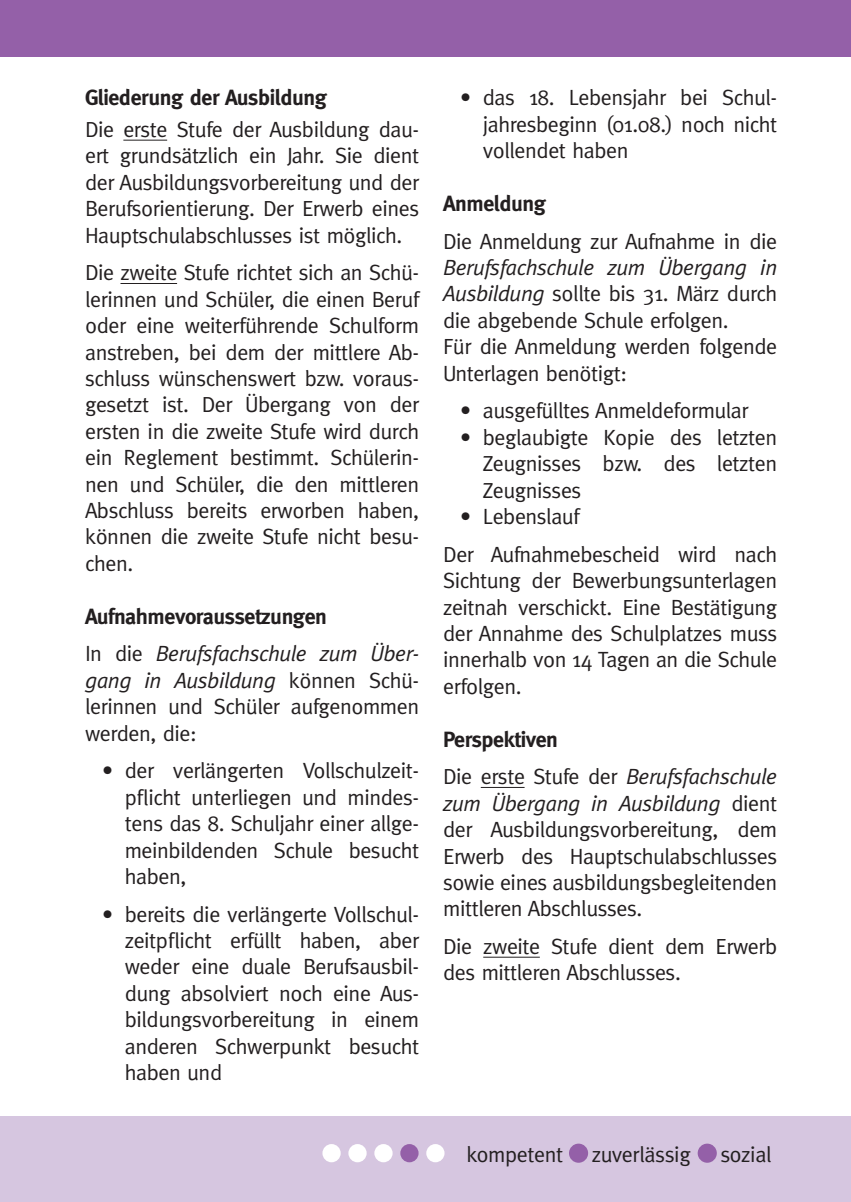
<style>
.page{position:relative;width:851px;height:1202px;background:#fff}
.page>*{position:absolute;margin:0;border:0;box-sizing:border-box;transform-origin:0 0}
.t1{font:22px/26.4px "Meta";letter-spacing:-.02em;color:#231f20;text-align:justify}
.t2{font:700 22px "Meta";letter-spacing:-.02em;color:#231f20}
.t3{font:22px "Meta Plus Normal";letter-spacing:-.02em;color:#231f20}
.s1{font-style:italic}
.s2{font-size:54px;color:#9460a8}
</style>
<div class="page">
<div style="left:0;top:1117px;width:850px;height:85px;background:#d6c6e0"></div>
<div style="left:322px;top:1144px;width:18px;height:18px;background:#fff;border-radius:50%"></div>
<div style="left:348px;top:1144px;width:18px;height:18px;background:#fff;border-radius:50%"></div>
<div style="left:374px;top:1144px;width:18px;height:18px;background:#fff;border-radius:50%"></div>
<div style="left:400px;top:1144px;width:18px;height:18px;background:#9460a8;border-radius:50%"></div>
<div style="left:426px;top:1144px;width:18px;height:18px;background:#fff;border-radius:50%"></div>
<div style="left:0;top:0;width:850px;height:57px;background:#9460a8"></div>
<hr style="left:123px;top:140px;width:44px;height:1px;background:#231f20">
<hr style="left:120px;top:283px;width:57px;height:1px;background:#231f20">
<hr style="left:480px;top:787px;width:44px;height:1px;background:#231f20">
<hr style="left:483px;top:957px;width:56px;height:1px;background:#231f20">
<p class="t2" style="left:85px;top:85px;width:243px">Gliederung der Ausbildung</p>
<p class="t1" style="left:85px;top:116px;width:335px">Die erste Stufe der Ausbildung dau&shy;ert grundsätzlich ein Jahr. Sie dient der Ausbildungsvorbereitung und der Berufsorientierung. Der Erwerb eines Hauptschulabschlusses ist möglich.</p>
<p class="t1" style="left:85px;top:259px;width:335px">Die zweite Stufe richtet sich an Schü&shy;lerinnen und Schüler, die einen Beruf oder eine weiterführende Schulform anstreben, bei dem der mittlere Ab&shy;schluss wünschenswert bzw. voraus&shy;gesetzt ist. Der Übergang von der ersten in die zweite Stufe wird durch ein Reglement bestimmt. Schülerin&shy;nen und Schüler, die den mittleren Abschluss bereits erworben haben, können die zweite Stufe nicht besu&shy;chen.</p>
<p class="t2" style="left:85px;top:603px;width:243px">Aufnahmevoraussetzungen</p>
<p class="t1" style="left:85px;top:640px;width:335px">In die <span class="s1">Berufsfachschule zum Über&shy;gang in Ausbildung</span> können Schü&shy;lerinnen und Schüler aufgenommen werden, die:</p>
<p class="t1" style="left:125px;top:757px;width:296px;text-indent:-23px">• der verlängerten Vollschulzeit&shy;pflicht unterliegen und mindes&shy;tens das 8. Schuljahr einer allge&shy;meinbildenden Schule besucht haben,</p>
<p class="t1" style="left:125px;top:900px;width:296px;text-indent:-23px">• bereits die verlängerte Vollschul&shy;zeitpflicht erfüllt haben, aber weder eine duale Berufsausbil&shy;dung absolviert noch eine Aus&shy;bildungsvorbereitung in einem anderen Schwerpunkt besucht haben und</p>
<p class="t1" style="left:483px;top:84px;width:296px;text-indent:-23px">• das 18. Lebensjahr bei Schul&shy;jahresbeginn (01.08.) noch nicht vollendet haben</p>
<p class="t2" style="left:443px;top:191px;width:104px">Anmeldung</p>
<p class="t1" style="left:443px;top:228px;width:335px">Die Anmeldung zur Aufnahme in die <span class="s1">Berufsfachschule zum Übergang in Ausbildung</span> sollte bis 31. März durch die abgebende Schule erfolgen.</p>
<p class="t1" style="left:443px;top:333px;width:335px">Für die Anmeldung werden folgende<br>Unterlagen benötigt:</p>
<p class="t1" style="left:460px;top:397px;width:290px">• ausgefülltes Anmeldeformular</p>
<p class="t1" style="left:483px;top:424px;width:296px;text-indent:-23px">• beglaubigte Kopie des letzten Zeugnisses bzw. des letzten Zeugnisses</p>
<p class="t1" style="left:460px;top:503px;width:121px">• Lebenslauf</p>
<p class="t1" style="left:443px;top:541px;width:335px">Der Aufnahmebescheid wird nach Sichtung der Bewerbungsunterlagen zeitnah verschickt. Eine Bestätigung der Annahme des Schulplatzes muss innerhalb von 14 Tagen an die Schule erfolgen.</p>
<p class="t2" style="left:443px;top:726px;width:116px">Perspektiven</p>
<p class="t1" style="left:443px;top:763px;width:335px">Die erste Stufe der <span class="s1">Berufsfachschule zum Übergang in Ausbildung</span> dient der Ausbildungsvorbereitung, dem Erwerb des Hauptschulabschlusses sowie eines ausbildungsbegleitenden mittleren Abschlusses.</p>
<p class="t1" style="left:443px;top:933px;width:335px">Die zweite Stufe dient dem Erwerb des mittleren Abschlusses.</p>
<p class="t3" style="left:466px;top:1142px;width:306px">kompetent<span class="s2">•</span> zuverlässig<span class="s2">•</span> sozial</p>
</div>
